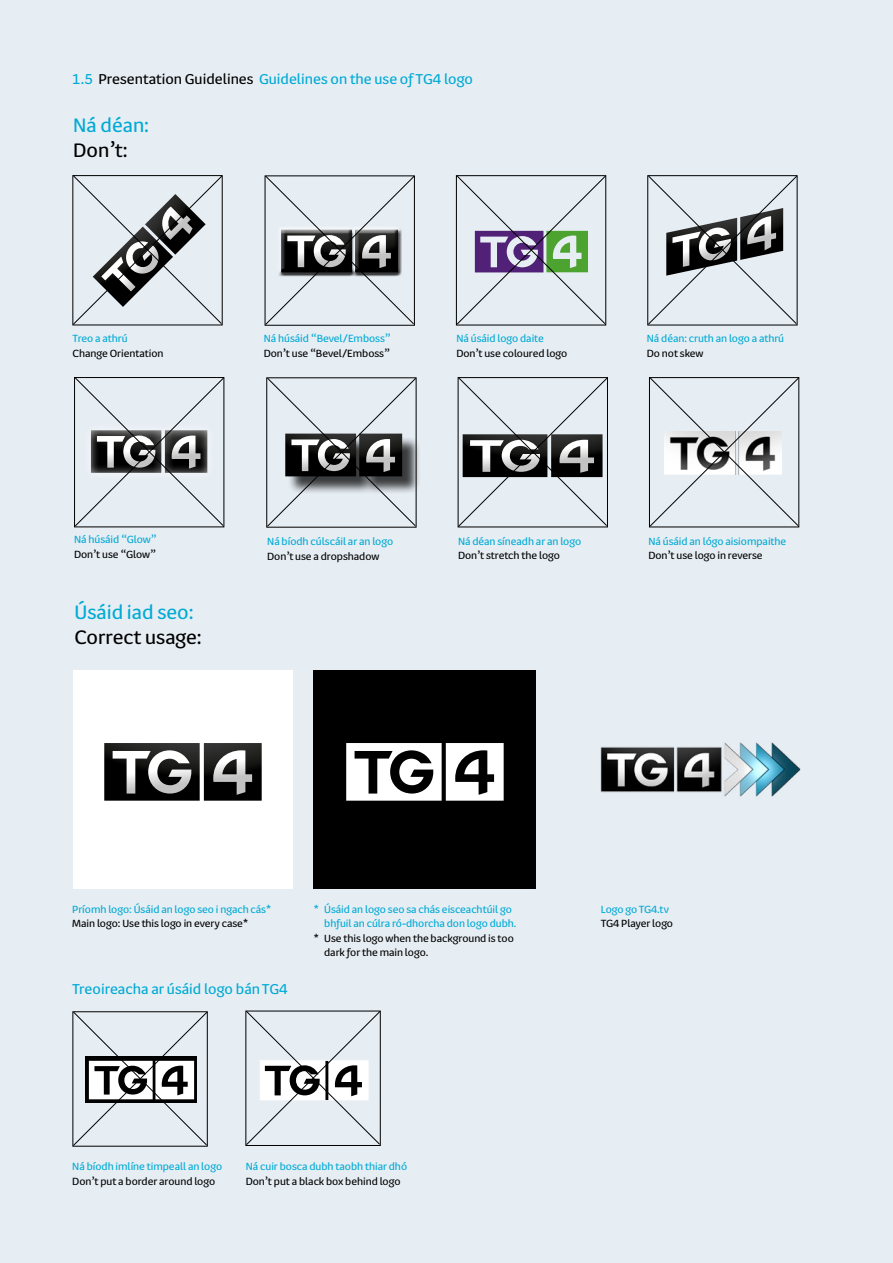
<style>
.page{position:relative;width:893px;height:1263px;background:#e6edf3}
.page>*{position:absolute;margin:0;border:0;box-sizing:border-box;transform-origin:0 0}
.t1{font:22.5px "TG4";letter-spacing:.005em;color:#00aad5}
.t2{font:22.5px "TG4";letter-spacing:.005em;color:#000}
.t3{font:16.5px "TG4";letter-spacing:.005em;color:#00aad5}
.t4{font:12px/14.4px "TG4";color:#00aad5}
.t5{font:12px/14.4px "TG4";color:#000}
.s1{color:#000}
</style>
<div class="page">
<svg style="left:458px;top:377px;width:150px;height:150px"></svg>
<div style="left:314px;top:670px;width:222px;height:218px;background:#000"></div>
<div style="left:73px;top:670px;width:219px;height:218px;background:#fff"></div>
<div style="left:288px;top:436px;width:132px;height:59px;background:#000;opacity:.75"></div>
<svg style="left:650px;top:377px;width:149px;height:150px"></svg>
<svg style="left:267px;top:378px;width:149px;height:149px"></svg>
<svg style="left:75px;top:377px;width:149px;height:149px"></svg>
<svg style="left:648px;top:176px;width:149px;height:149px"></svg>
<svg style="left:457px;top:176px;width:149px;height:149px"></svg>
<svg style="left:265px;top:176px;width:150px;height:149px"></svg>
<svg style="left:73px;top:175px;width:149px;height:150px"></svg>
<svg style="left:346px;top:743px;width:158px;height:58px"></svg>
<svg style="left:104px;top:743px;width:158px;height:58px"></svg>
<svg style="left:246px;top:1011px;width:134px;height:134px"></svg>
<svg style="left:73px;top:1012px;width:134px;height:134px"></svg>
<img style="left:601px;top:742px;width:200px;height:55px">
<h2 class="t3" style="left:72px;top:67px;width:402px">1.5 <span class="s1">Presentation Guidelines</span> Guidelines on the use of TG4 logo</h2>
<h1 class="t1" style="left:73px;top:109px;width:78px">Ná déan:</h1>
<h1 class="t2" style="left:73px;top:134px;width:56px">Don’t:</h1>
<p class="t4" style="left:73px;top:330px;width:56px">Treo a athrú</p>
<p class="t5" style="left:73px;top:345px;width:92px">Change Orientation</p>
<p class="t4" style="left:264px;top:330px;width:128px">Ná húsáid “Bevel/Emboss”</p>
<p class="t5" style="left:264px;top:345px;width:128px">Don’t use “Bevel/Emboss”</p>
<p class="t4" style="left:456px;top:330px;width:89px">Ná úsáid logo daite</p>
<p class="t5" style="left:456px;top:345px;width:112px">Don’t use coloured logo</p>
<p class="t4" style="left:647px;top:330px;width:139px">Ná déan: cruth an logo a athrú</p>
<p class="t5" style="left:647px;top:345px;width:58px">Do not skew</p>
<p class="t4" style="left:74px;top:531px;width:84px">Ná húsáid “Glow”</p>
<p class="t5" style="left:74px;top:546px;width:83px">Don’t use “Glow”</p>
<h1 class="t1" style="left:74px;top:595px;width:121px">Úsáid iad seo:</h1>
<h1 class="t2" style="left:74px;top:621px;width:129px">Correct usage:</h1>
<p class="t4" style="left:267px;top:534px;width:127px">Ná bíodh cúlscáil ar an logo</p>
<p class="t5" style="left:267px;top:548px;width:114px">Don’t use a dropshadow</p>
<p class="t4" style="left:458px;top:533px;width:125px">Ná déan síneadh ar an logo</p>
<p class="t5" style="left:458px;top:547px;width:103px">Don’t stretch the logo</p>
<p class="t4" style="left:648px;top:533px;width:139px">Ná úsáid an lógo aisiompaithe</p>
<p class="t5" style="left:648px;top:547px;width:116px">Don’t use logo in reverse</p>
<p class="t4" style="left:72px;top:901px;width:200px">Príomh logo: Úsáid an logo seo i ngach cás*</p>
<p class="t5" style="left:72px;top:916px;width:177px">Main logo: Use this logo in every case*</p>
<h2 class="t3" style="left:72px;top:977px;width:217px">Treoireacha ar úsáid logo bán TG4</h2>
<p class="t4" style="left:324px;top:901px;width:194px;text-indent:-10px">* Úsáid an logo seo sa chás eisceachtúil go bhfuil an cúlra ró-dhorcha don logo dubh.</p>
<p class="t5" style="left:324px;top:930px;width:191px;text-indent:-10px">* Use this logo when the background is too dark for the main logo.</p>
<p class="t4" style="left:72px;top:1158px;width:151px">Ná bíodh imlíne timpeall an logo</p>
<p class="t5" style="left:72px;top:1173px;width:144px">Don’t put a border around logo</p>
<p class="t4" style="left:246px;top:1158px;width:163px">Ná cuir bosca dubh taobh thiar dhó</p>
<p class="t5" style="left:246px;top:1173px;width:156px">Don’t put a black box behind logo</p>
<p class="t4" style="left:601px;top:901px;width:70px">Logo go TG4.tv</p>
<p class="t5" style="left:601px;top:916px;width:74px">TG4 Player logo</p>
</div>
